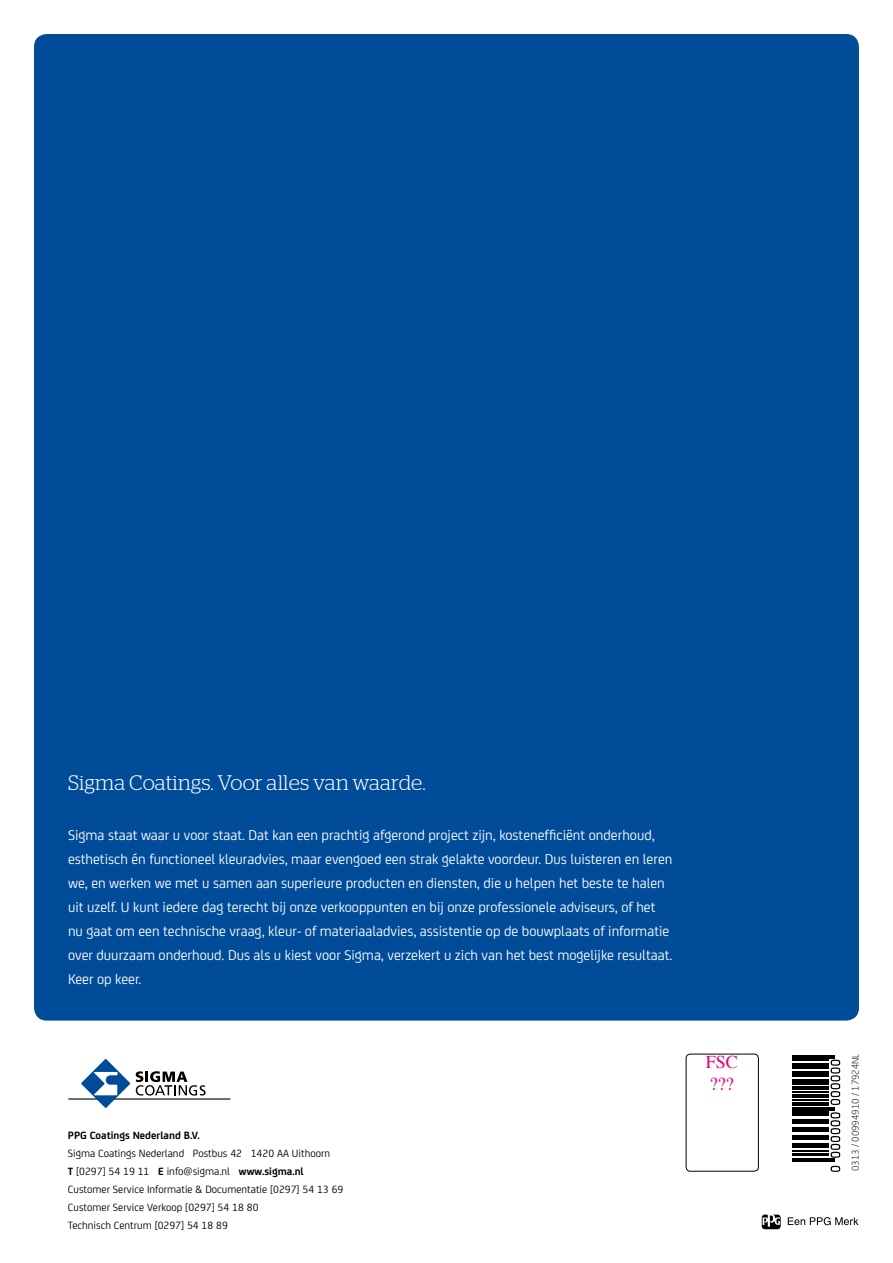
<style>
.page{position:relative;width:893px;height:1263px;background:#fff}
.page>*{position:absolute;margin:0;border:0;box-sizing:border-box;transform-origin:0 0}
.t1{font:300 21px "Stag";letter-spacing:.01em;color:#fff}
.t2{font:18px/21.6px "Times";color:#e2007a}
.t3{font:15px/24px "FS Joey";color:#fff}
.t4{font:11.25px/18px "FS Joey";color:#000}
.t5{font:700 11.25px "FS Joey";color:#000}
.t6{font:300 10.5px "FS Joey";color:#000}
.s1{font-weight:700}
</style>
<div class="page">
<div style="left:34px;top:34px;width:825px;height:986px;background:#004c99;border-radius:13px"></div>
<svg style="left:762px;top:1214px;width:19px;height:15px"></svg>
<svg style="left:788px;top:1217px;width:70px;height:8px"></svg>
<hr style="left:68px;top:1098px;width:162px;height:1px;background:#000">
<svg style="left:136px;top:1071px;width:70px;height:24px"></svg>
<svg style="left:81px;top:1059px;width:49px;height:49px"></svg>
<div style="left:686px;top:1054px;width:73px;height:117px;border:1px solid #000;border-radius:4px"></div>
<svg style="left:831px;top:1166px;width:9px;height:6px"></svg>
<hr style="left:792px;top:1161px;width:43px;height:1px;background:#000">
<hr style="left:792px;top:1159px;width:43px;height:1px;background:#000">
<hr style="left:792px;top:1153px;width:37px;height:2px;background:#000">
<hr style="left:792px;top:1151px;width:37px;height:1px;background:#000">
<hr style="left:792px;top:1145px;width:37px;height:2px;background:#000">
<hr style="left:792px;top:1143px;width:37px;height:1px;background:#000">
<hr style="left:792px;top:1137px;width:37px;height:2px;background:#000">
<hr style="left:792px;top:1135px;width:37px;height:1px;background:#000">
<hr style="left:792px;top:1129px;width:37px;height:3px;background:#000">
<hr style="left:792px;top:1127px;width:37px;height:1px;background:#000">
<hr style="left:792px;top:1121px;width:37px;height:3px;background:#000">
<hr style="left:792px;top:1119px;width:37px;height:1px;background:#000">
<svg style="left:831px;top:1112px;width:9px;height:46px"></svg>
<hr style="left:792px;top:1114px;width:37px;height:2px;background:#000">
<hr style="left:792px;top:1111px;width:37px;height:1px;background:#000">
<hr style="left:792px;top:1109px;width:43px;height:1px;background:#000">
<hr style="left:792px;top:1107px;width:43px;height:1px;background:#000">
<hr style="left:792px;top:1102px;width:37px;height:4px;background:#000">
<hr style="left:792px;top:1099px;width:37px;height:1px;background:#000">
<hr style="left:792px;top:1095px;width:37px;height:3px;background:#000">
<hr style="left:792px;top:1091px;width:37px;height:1px;background:#000">
<hr style="left:792px;top:1087px;width:37px;height:3px;background:#000">
<hr style="left:792px;top:1083px;width:37px;height:1px;background:#000">
<hr style="left:792px;top:1079px;width:37px;height:3px;background:#000">
<hr style="left:792px;top:1075px;width:37px;height:2px;background:#000">
<hr style="left:792px;top:1071px;width:37px;height:3px;background:#000">
<hr style="left:792px;top:1068px;width:37px;height:1px;background:#000">
<svg style="left:831px;top:1059px;width:9px;height:46px"></svg>
<hr style="left:792px;top:1063px;width:37px;height:3px;background:#000">
<hr style="left:792px;top:1060px;width:37px;height:1px;background:#000">
<hr style="left:792px;top:1057px;width:43px;height:2px;background:#000">
<hr style="left:792px;top:1055px;width:43px;height:1px;background:#000">
<h1 class="t1" style="left:68px;top:771px;width:359px">Sigma Coatings. Voor alles van waarde.</h1>
<p class="t3" style="left:68px;top:822px;width:606px">Sigma staat waar u voor staat. Dat kan een prachtig afgerond project zijn, kostenefficiënt onderhoud, esthetisch én functioneel kleuradvies, maar evengoed een strak gelakte voordeur. Dus luisteren en leren we, en werken we met u samen aan superieure producten en diensten, die u helpen het beste te halen uit uzelf. U kunt iedere dag terecht bij onze verkooppunten en bij onze professionele adviseurs, of het nu gaat om een technische vraag, kleur- of materiaaladvies, assistentie op de bouwplaats of informatie over duurzaam onderhoud. Dus als u kiest voor Sigma, verzekert u zich van het best mogelijke resultaat.<br>Keer op keer.</p>
<p class="t5" style="left:68px;top:1127px;width:133px">PPG Coatings Nederland B.V.</p>
<p class="t4" style="left:68px;top:1143px;width:277px">Sigma Coatings Nederland Postbus 42 1420 AA Uithoorn<br><span class="s1">T</span> [0297] 54 19 11 <span class="s1">E</span> info@sigma.nl <span class="s1">www.sigma.nl </span>Customer Service Informatie &amp; Documentatie [0297] 54 13 69<br>Customer Service Verkoop [0297] 54 18 80<br>Technisch Centrum [0297] 54 18 89</p>
<p class="t2" style="left:706px;top:1049px;width:34px">FSC ???</p>
<p class="t6" style="left:848px;top:1171px;width:119px;rotate:-90deg">0313 / 00994910 / 17924NL</p>
</div>
